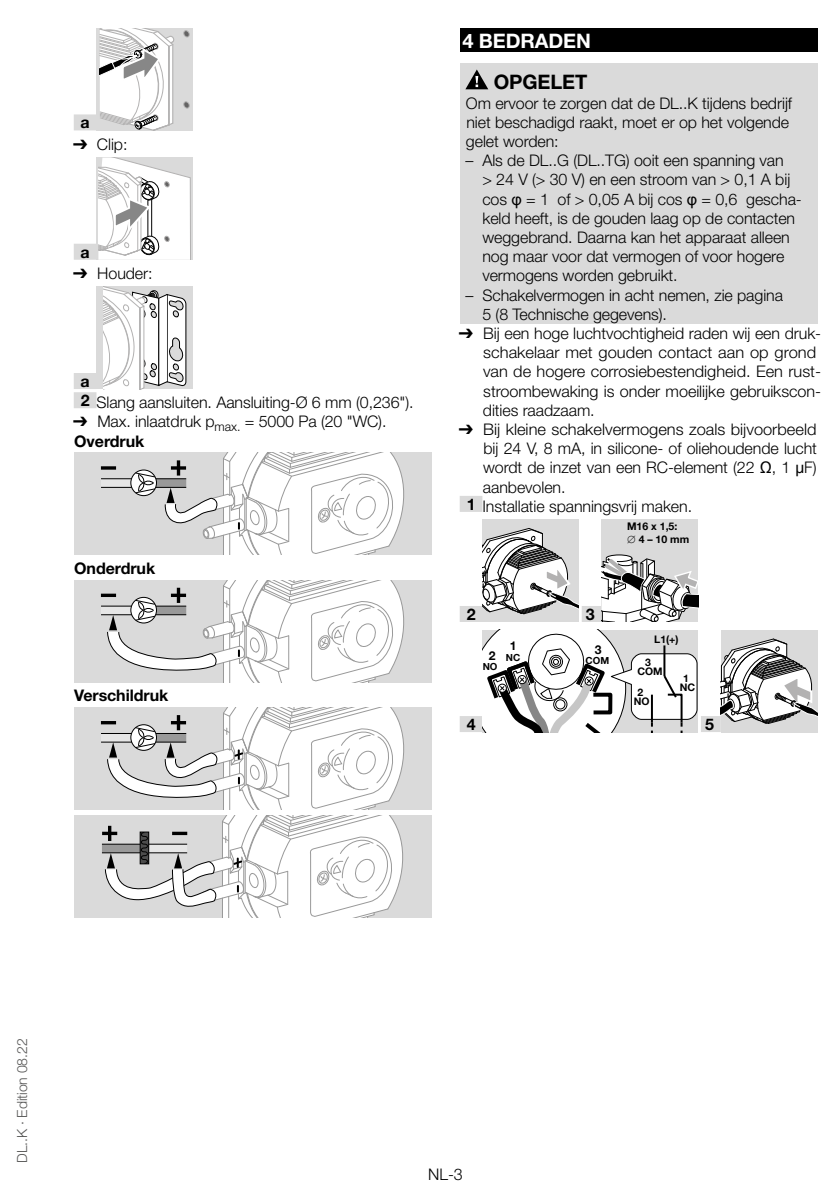
<style>
.page{position:relative;width:840px;height:1191px;background:#fff}
.page>*{position:absolute;margin:0;border:0;box-sizing:border-box;transform-origin:0 0}
.t1{font:700 20px "Helvetica Neue LT Pro";color:#fff}
.t2{font:700 20px "Helvetica Neue LT Pro";color:#000}
.t3{font:300 16px/19.2px "Helvetica Neue LT Pro";letter-spacing:-.005em;color:#000}
.t4{font:700 16px "Helvetica Neue LT Pro";letter-spacing:-.005em;color:#000}
.t5{font:300 14px "Helvetica Neue LT Pro";letter-spacing:-.005em;color:#575756}
.t6{font:700 12.2px "Helvetica Neue";color:#000}
.t7{font:700 10.4px/12.6px "Helvetica Neue";color:#000}
.t8{font:700 9.8px "Helvetica Neue";color:#000}
.s1{font-family:"Arial Unicode MS";font-weight:400}
.s2{font-weight:700}
</style>
<div class="page">
<div style="left:74px;top:114px;width:22px;height:16px;background:#dadada"></div>
<div style="left:74px;top:244px;width:22px;height:16px;background:#dadada"></div>
<div style="left:74px;top:373px;width:22px;height:16px;background:#dadada"></div>
<div style="left:74px;top:392px;width:22px;height:16px;background:#dadada"></div>
<div style="left:96px;top:28px;width:97px;height:102px;background:#dadada"></div>
<svg style="left:183px;top:30px;width:6px;height:8px"></svg>
<svg style="left:183px;top:101px;width:6px;height:8px"></svg>
<svg style="left:100px;top:28px;width:74px;height:102px"></svg>
<div style="left:96px;top:158px;width:97px;height:102px;background:#dadada"></div>
<svg style="left:98px;top:158px;width:93px;height:102px;background:#e5e5e5"></svg>
<div style="left:96px;top:287px;width:97px;height:102px;background:#dadada"></div>
<svg style="left:103px;top:287px;width:83px;height:102px"></svg>
<div style="left:74px;top:453px;width:357px;height:102px;background:#dadada"></div>
<div style="left:101px;top:479px;width:42px;height:8px;background:#e6e6e6"></div>
<div style="left:101px;top:478px;width:43px;height:10px;border:1px solid #000"></div>
<div style="left:143px;top:478px;width:44px;height:10px;background:#999;border:1px solid #000"></div>
<svg style="left:131px;top:470px;width:25px;height:25px"></svg>
<div style="left:130px;top:469px;width:27px;height:27px;border:1px solid #000;border-radius:50%"></div>
<svg style="left:134px;top:472px;width:22px;height:22px"></svg>
<svg style="left:101px;top:466px;width:15px;height:3px"></svg>
<svg style="left:164px;top:453px;width:240px;height:102px"></svg>
<div style="left:74px;top:580px;width:357px;height:102px;background:#dadada"></div>
<svg style="left:101px;top:580px;width:303px;height:102px"></svg>
<div style="left:74px;top:707px;width:357px;height:102px;background:#dadada"></div>
<svg style="left:101px;top:707px;width:303px;height:102px"></svg>
<div style="left:74px;top:815px;width:357px;height:102px;background:#dadada"></div>
<svg style="left:102px;top:815px;width:301px;height:102px"></svg>
<div style="left:459px;top:28px;width:357px;height:24px;background:#000"></div>
<div style="left:459px;top:64px;width:357px;height:31px;background:#dadada"></div>
<div style="left:459px;top:91px;width:357px;height:60px;background:#dadada"></div>
<div style="left:459px;top:149px;width:357px;height:137px;background:#dadada"></div>
<div style="left:459px;top:283px;width:357px;height:41px;background:#dadada"></div>
<div style="left:459px;top:496px;width:23px;height:16px;background:#dadada"></div>
<div style="left:459px;top:606px;width:23px;height:16px;background:#dadada"></div>
<div style="left:581px;top:606px;width:20px;height:16px;background:#dadada"></div>
<div style="left:459px;top:716px;width:23px;height:16px;background:#dadada"></div>
<div style="left:700px;top:716px;width:20px;height:16px;background:#dadada"></div>
<svg style="left:465px;top:69px;width:23px;height:20px"></svg>
<div style="left:482px;top:520px;width:96px;height:102px;background:#dadada"></div>
<svg style="left:482px;top:528px;width:96px;height:87px"></svg>
<div style="left:601px;top:520px;width:96px;height:102px;background:#dadada"></div>
<svg style="left:601px;top:554px;width:96px;height:68px"></svg>
<svg style="left:482px;top:630px;width:215px;height:102px"></svg>
<div style="left:720px;top:630px;width:96px;height:102px;background:#dadada"></div>
<svg style="left:720px;top:638px;width:96px;height:86px"></svg>
<p class="t4" style="left:81px;top:113px;width:11px">a</p>
<p class="t3" style="left:73px;top:134px;width:56px"><span class="s1">➔</span> Clip:</p>
<p class="t4" style="left:81px;top:242px;width:11px">a</p>
<p class="t3" style="left:73px;top:263px;width:81px"><span class="s1">➔</span> Houder:</p>
<p class="t3" style="left:81px;top:370px;width:334px;line-height:21.2px"><span class="s2">a<br>2</span> Slang aansluiten. Aansluiting-Ø 6 mm (0,236").</p>
<p class="t3" style="left:73px;top:412px;width:315px"><span class="s1">➔</span> Max. inlaatdruk p<sub>max.</sub> = 5000 Pa (20 "WC).<br><span class="s2">Overdruk</span></p>
<p class="t4" style="left:74px;top:558px;width:82px">Onderdruk</p>
<p class="t4" style="left:74px;top:686px;width:95px">Verschildruk</p>
<p class="t1" style="left:462px;top:28px;width:88px">4 BEDRADEN</p>
<p class="t2" style="left:488px;top:70px;width:14px">OPGE</p>
<p class="t2" style="left:550px;top:70px;width:38px">LET</p>
<p class="t3" style="left:465px;top:93px;width:327px">Om ervoor te zorgen dat de DL..K tijdens bedrijf niet beschadigd raakt, moet er op het volgende gelet worden:</p>
<p class="t3" style="left:482px;top:150px;width:321px;text-indent:-17px">– Als de DL..G (DL..TG) ooit een spanning van<br>&gt; 24 V (&gt; 30 V) en een stroom van &gt; 0,1 A bij cos <span class="s1">φ</span> = 1 of &gt; 0,05 A bij cos <span class="s1">φ</span> = 0,6 gescha&shy;keld heeft, is de gouden laag op de contacten weggebrand. Daarna kan het apparaat alleen nog maar voor dat vermogen of voor hogere vermogens worden gebruikt.</p>
<p class="t3" style="left:482px;top:285px;width:302px;text-indent:-17px">– Schakelvermogen in acht nemen, zie pagina<br>5 (8 Technische gegevens).</p>
<p class="t3" style="left:482px;top:323px;width:340px;text-indent:-24px"><span class="s1">➔</span> Bij een hoge luchtvochtigheid raden wij een druk&shy;schakelaar met gouden contact aan op grond van de hogere corrosiebestendigheid. Een rust&shy;stroombewaking is onder moeilijke gebruikscon&shy;dities raadzaam.</p>
<p class="t3" style="left:458px;top:419px;width:359px"><span class="s1">➔</span> Bij kleine schakelvermogens zoals bijvoorbeeld</p>
<p class="t3" style="left:483px;top:438px;width:335px">bij 24 V, 8 mA, in silicone- of oliehoudende lucht</p>
<p class="t3" style="left:483px;top:458px;width:335px">wordt de inzet van een RC-element (22 <span class="s1">Ω</span>, 1 <span class="s1">μ</span>F)</p>
<p class="t3" style="left:482px;top:477px;width:84px">aanbevolen.</p>
<p class="t3" style="left:466px;top:496px;width:227px"><span class="s2">1</span> Installatie spanningsvrij maken.</p>
<p class="t7" style="left:626px;top:520px;width:64px">M16 x 1,5:<br>∅ 4 – 10 mm</p>
<p class="t4" style="left:466px;top:604px;width:10px">2</p>
<p class="t4" style="left:585px;top:604px;width:10px">3</p>
<p class="t6" style="left:488px;top:646px;width:8px">2</p>
<p class="t8" style="left:482px;top:659px;width:16px">NO</p>
<p class="t6" style="left:509px;top:636px;width:8px">1</p>
<p class="t8" style="left:505px;top:649px;width:16px">NC</p>
<p class="t4" style="left:466px;top:714px;width:10px">4</p>
<p class="t6" style="left:594px;top:640px;width:8px">3</p>
<p class="t8" style="left:585px;top:653px;width:25px">COM</p>
<p class="t7" style="left:653px;top:633px;width:26px">L1(+)</p>
<p class="t7" style="left:644px;top:656px;width:7px">3</p>
<p class="t7" style="left:637px;top:665px;width:27px">COM</p>
<p class="t7" style="left:637px;top:686px;width:7px">2</p>
<p class="t7" style="left:633px;top:695px;width:17px">NO</p>
<p class="t7" style="left:683px;top:672px;width:7px">1</p>
<p class="t7" style="left:679px;top:681px;width:17px">NC</p>
<p class="t4" style="left:704px;top:714px;width:10px">5</p>
<p class="t5" style="left:13px;top:1162px;width:126px;rotate:-90deg">DL..K · Edition 08.22</p>
<p class="t3" style="left:428px;top:1164px;width:36px">NL-3</p>
</div>
